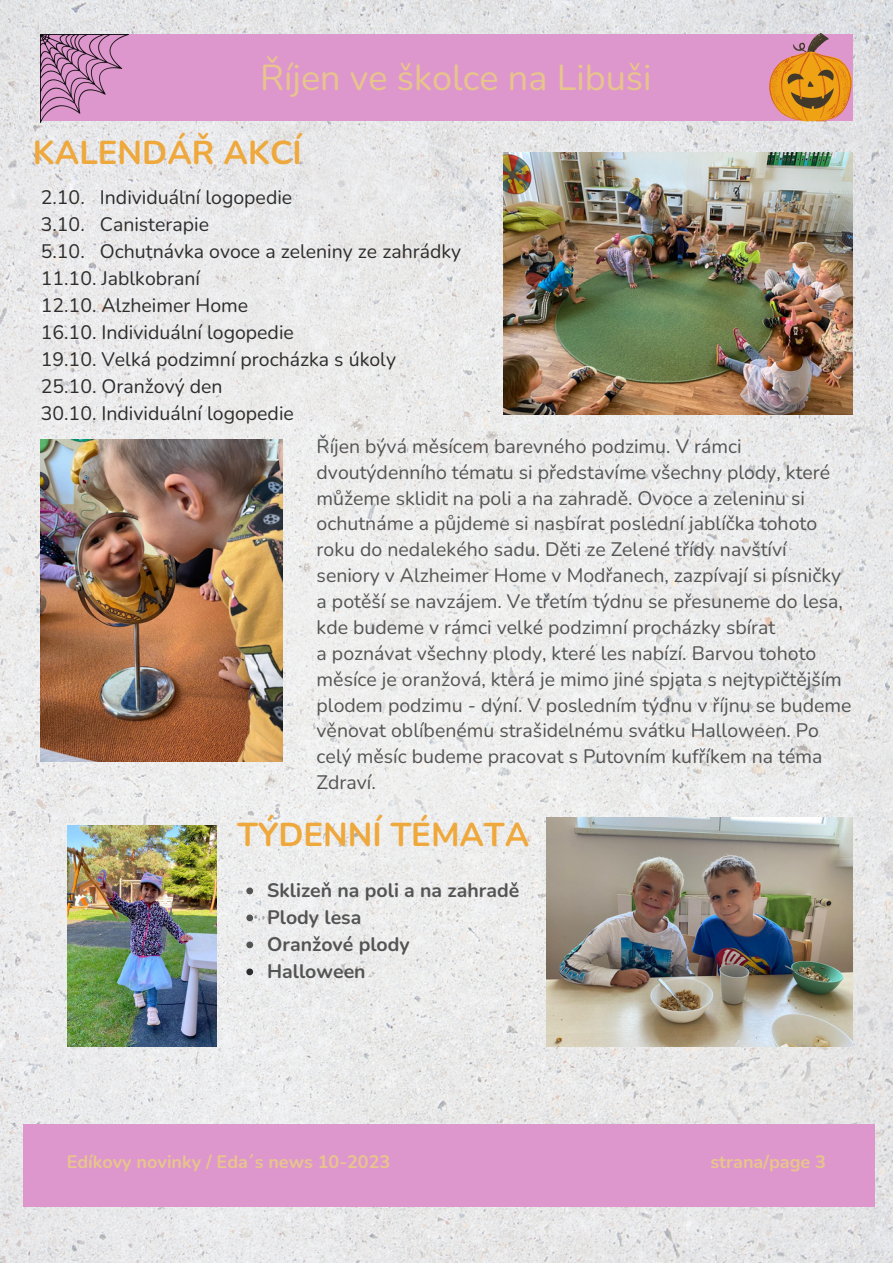
<style>
.page{position:relative;width:893px;height:1264px;background:#fff}
.page>*{position:absolute;margin:0;border:0;box-sizing:border-box;transform-origin:0 0}
.t1{font:36px "Nunito";color:#e8c48d}
.t2{font:700 33px "Nunito";color:#eea83c}
.t3{font:19.5px/25.8px "Nunito";color:#545454}
.t4{font:19.5px "Nunito";color:#2e2d2d}
.t5{font:700 19.5px "Nunito";color:#545454}
.t6{font:700 18px "Nunito";color:#e8c48d}
</style>
<div class="page">
<img style="left:0;top:0;width:892px;height:1262px">
<div style="left:822px;top:1124px;width:52px;height:82px;background:#de97cc"></div>
<div style="left:76px;top:1124px;width:746px;height:82px;background:#de97cc"></div>
<div style="left:23px;top:1124px;width:53px;height:82px;background:#de97cc"></div>
<div style="left:41px;top:34px;width:811px;height:87px;background:#de97cc"></div>
<img style="left:41px;top:34px;width:87px;height:88px">
<svg style="left:769px;top:33px;width:83px;height:89px"></svg>
<img style="left:503px;top:153px;width:349px;height:261px">
<img style="left:41px;top:439px;width:241px;height:322px">
<img style="left:546px;top:817px;width:306px;height:229px">
<img style="left:68px;top:825px;width:148px;height:221px">
<svg style="left:246px;top:887px;width:7px;height:7px"></svg>
<svg style="left:246px;top:914px;width:7px;height:7px"></svg>
<svg style="left:246px;top:941px;width:7px;height:7px"></svg>
<svg style="left:246px;top:968px;width:7px;height:7px"></svg>
<p class="t1" style="left:260px;top:53px;width:393px">Říjen ve školce na Libuši</p>
<p class="t2" style="left:33px;top:131px;width:270px">KALENDÁŘ AKCÍ</p>
<p class="t4" style="left:41px;top:184px;width:253px">2.10. Individuální logopedie</p>
<p class="t4" style="left:41px;top:211px;width:170px">3.10. Canisterapie</p>
<p class="t4" style="left:41px;top:238px;width:422px">5.10. Ochutnávka ovoce a zeleniny ze zahrádky</p>
<p class="t4" style="left:41px;top:265px;width:161px">11.10. Jablkobraní</p>
<p class="t4" style="left:41px;top:292px;width:209px">12.10. Alzheimer Home</p>
<p class="t4" style="left:41px;top:319px;width:254px">16.10. Individuální logopedie</p>
<p class="t4" style="left:41px;top:346px;width:356px">19.10. Velká podzimní procházka s úkoly</p>
<p class="t4" style="left:41px;top:373px;width:183px">25.10. Oranžový den</p>
<p class="t4" style="left:41px;top:400px;width:254px">30.10. Individuální logopedie</p>
<p class="t3" style="left:316px;top:433px;width:528px">Říjen bývá měsícem barevného podzimu. V rámci dvoutýdenního tématu si představíme všechny plody, které můžeme sklidit na poli a na zahradě. Ovoce a zeleninu si ochutnáme a půjdeme si nasbírat poslední jablíčka tohoto roku do nedalekého sadu. Děti ze Zelené třídy navštíví seniory v Alzheimer Home v Modřanech, zazpívají si písničky a potěší se navzájem. Ve třetím týdnu se přesuneme do lesa, kde budeme v rámci velké podzimní procházky sbírat</p>
<p class="t3" style="left:316px;top:640px;width:536px">a poznávat všechny plody, které les nabízí. Barvou tohoto měsíce je oranžová, která je mimo jiné spjata s nejtypičtějším plodem podzimu - dýní. V posledním týdnu v říjnu se budeme věnovat oblíbenému strašidelnému svátku Halloween. Po celý měsíc budeme pracovat s Putovním kufříkem na téma Zdraví.</p>
<p class="t2" style="left:237px;top:813px;width:293px">TÝDENNÍ TÉMATA</p>
<p class="t5" style="left:267px;top:876px;width:254px">Sklizeň na poli a na zahradě</p>
<p class="t5" style="left:267px;top:903px;width:96px">Plody lesa</p>
<p class="t5" style="left:267px;top:930px;width:144px">Oranžové plody</p>
<p class="t5" style="left:267px;top:957px;width:100px">Halloween</p>
<p class="t6" style="left:67px;top:1149px;width:325px">Edíkovy novinky / Eda´s news 10-2023</p>
<p class="t6" style="left:710px;top:1149px;width:117px">strana/page 3</p>
</div>
